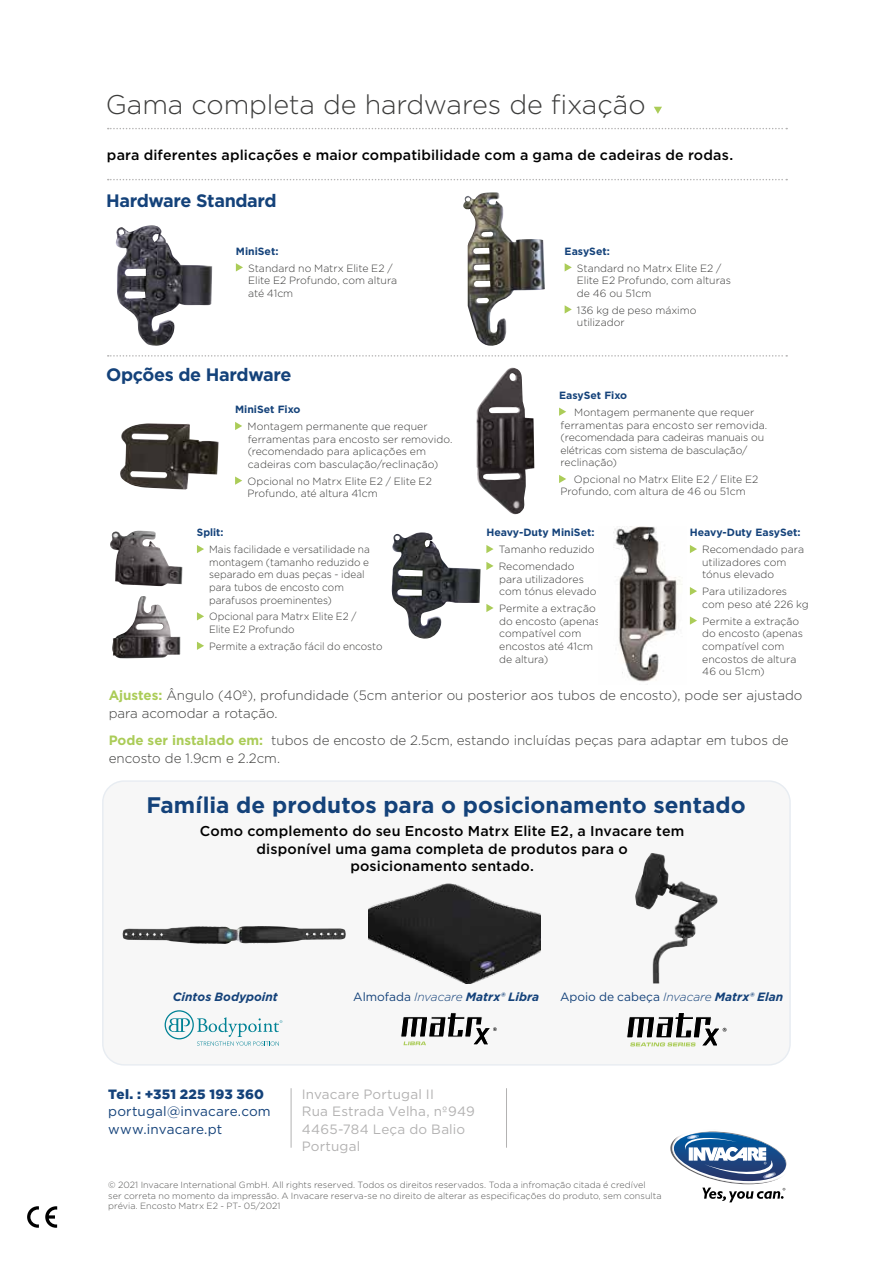
<style>
.page{position:relative;width:893px;height:1263px;background:#fff}
.page>*{position:absolute;margin:0;border:0;box-sizing:border-box;transform-origin:0 0}
.t1{font:300 27px "Gotham";letter-spacing:-.005em;color:#3c3c3b}
.t2{font:700 22.5px "Gotham";color:#14427a}
.t3{font:700 18px "Gotham";letter-spacing:-.02em;color:#14427a}
.t4{font:500 14.25px/17.2px "Gotham";letter-spacing:.01em;color:#000;text-align:center}
.t5{font:300 13.5px/18px "Gotham";color:#3c3c3b}
.t6{font:13.5px/17.2px "Gotham";letter-spacing:.01em;color:#b3b2b2}
.t7{font:13.5px/17.2px "Gotham";letter-spacing:.01em;color:#14427a}
.t8{font:900 13.5px "Gotham";letter-spacing:.015em;color:#14427a}
.t9{font:italic 700 12px "Gotham";color:#14427a}
.t10{font:12px "Gotham";color:#14427a}
.t11{font:300 10.5px/12.6px "Gotham";color:#3c3c3b}
.t12{font:300 10.5px/12.6px "Gotham";color:#3c3c3b;scale:.96 1}
.t13{font:700 10.5px "Gotham";color:#14427a}
.t14{font:700 10.5px "Gotham";color:#14427a;scale:.96 1}
.t15{font:300 9px/10.8px "Gotham";letter-spacing:.005em;color:#575756}
.s1{font-weight:700;color:#abcc58}
.s2{font-weight:400;font-style:normal}
.s3{font-weight:300}
.s4{font-weight:300;font-style:italic}
.s5{font-weight:700;font-style:italic}
</style>
<div class="page">
<svg style="left:45px;top:1206px;width:12px;height:22px"></svg>
<svg style="left:27px;top:1206px;width:12px;height:22px"></svg>
<div style="left:103px;top:781px;width:687px;height:284px;background:#f7f7f7;border-radius:21px"></div>
<div style="left:102px;top:780px;width:689px;height:285px;border:2px solid #14427a;border-radius:21px"></div>
<hr style="left:291px;top:1088px;width:1px;height:60px;background:#b3b2b2">
<hr style="left:506px;top:1088px;width:1px;height:60px;background:#b3b2b2">
<img style="left:731px;top:1183px;width:33px;height:1px">
<img style="left:670px;top:1143px;width:102px;height:40px">
<img style="left:705px;top:1131px;width:16px;height:1px">
<svg style="left:702px;top:1187px;width:83px;height:15px"></svg>
<svg style="left:672px;top:1132px;width:115px;height:49px"></svg>
<svg style="left:108px;top:128px;width:679px;height:1px"></svg>
<svg style="left:654px;top:107px;width:8px;height:7px"></svg>
<img style="left:368px;top:884px;width:173px;height:99px">
<img style="left:635px;top:853px;width:82px;height:130px">
<img style="left:123px;top:926px;width:148px;height:18px">
<img style="left:463px;top:192px;width:82px;height:154px">
<img style="left:476px;top:368px;width:58px;height:147px">
<img style="left:391px;top:532px;width:90px;height:107px">
<img style="left:116px;top:225px;width:96px;height:121px">
<svg style="left:108px;top:179px;width:679px;height:1px"></svg>
<svg style="left:236px;top:263px;width:7px;height:8px"></svg>
<svg style="left:565px;top:263px;width:7px;height:8px"></svg>
<svg style="left:565px;top:305px;width:7px;height:9px"></svg>
<svg style="left:108px;top:355px;width:679px;height:2px"></svg>
<svg style="left:235px;top:422px;width:7px;height:8px"></svg>
<svg style="left:235px;top:476px;width:7px;height:9px"></svg>
<img style="left:120px;top:423px;width:99px;height:67px">
<svg style="left:559px;top:408px;width:7px;height:8px"></svg>
<svg style="left:559px;top:475px;width:7px;height:8px"></svg>
<svg style="left:197px;top:545px;width:7px;height:8px"></svg>
<svg style="left:197px;top:612px;width:7px;height:8px"></svg>
<svg style="left:197px;top:642px;width:7px;height:8px"></svg>
<svg style="left:486px;top:545px;width:8px;height:8px"></svg>
<svg style="left:486px;top:562px;width:8px;height:8px"></svg>
<svg style="left:486px;top:604px;width:8px;height:8px"></svg>
<svg style="left:690px;top:545px;width:7px;height:8px"></svg>
<svg style="left:690px;top:587px;width:7px;height:8px"></svg>
<svg style="left:690px;top:616px;width:7px;height:9px"></svg>
<img style="left:613px;top:526px;width:69px;height:156px">
<img style="left:112px;top:596px;width:68px;height:63px">
<img style="left:110px;top:530px;width:73px;height:56px">
<svg style="left:165px;top:1010px;width:117px;height:36px"></svg>
<svg style="left:401px;top:1013px;width:96px;height:32px"></svg>
<svg style="left:627px;top:1013px;width:99px;height:33px"></svg>
<h1 class="t1" style="left:106px;top:87px;width:541px">Gama completa de hardwares de fixação</h1>
<h3 class="t4" style="left:107px;top:146px;width:628px">para diferentes aplicações e maior compatibilidade com a gama de cadeiras de rodas.</h3>
<h3 class="t3" style="left:106px;top:188px;width:172px">Hardware Standard</h3>
<p class="t13" style="left:236px;top:244px;width:44px">MiniSet:</p>
<p class="t11" style="left:248px;top:261px;width:150px">Standard no Matrx Elite E2 /<br>Elite E2 Profundo, com altura até 41cm</p>
<h3 class="t3" style="left:106px;top:362px;width:187px">Opções de Hardware</h3>
<p class="t13" style="left:235px;top:403px;width:67px">MiniSet Fixo</p>
<p class="t11" style="left:247px;top:420px;width:207px">Montagem permanente que requer ferramentas para encosto ser removido. (recomendado para aplicações em cadeiras com basculação/reclinação)</p>
<p class="t11" style="left:247px;top:474px;width:186px">Opcional no Matrx Elite E2 / Elite E2<br>Profundo, até altura 41cm</p>
<p class="t14" style="left:197px;top:526px;width:29px">Split:</p>
<p class="t12" style="left:209px;top:543px;width:169px">Mais facilidade e versatilidade na montagem (tamanho reduzido e separado em duas peças - ideal para tubos de encosto com parafusos proeminentes)</p>
<p class="t12" style="left:209px;top:610px;width:155px">Opcional para Matrx Elite E2 /<br>Elite E2 Profundo</p>
<p class="t12" style="left:209px;top:640px;width:182px">Permite a extração fácil do encosto</p>
<p class="t13" style="left:565px;top:244px;width:47px">EasySet:</p>
<p class="t11" style="left:577px;top:261px;width:156px">Standard no Matrx Elite E2 /<br>Elite E2 Profundo, com alturas de 46 ou 51cm</p>
<p class="t11" style="left:577px;top:303px;width:121px">136 kg de peso máximo utilizador</p>
<p class="t13" style="left:559px;top:388px;width:70px">EasySet Fixo</p>
<p class="t11" style="left:561px;top:406px;width:208px;text-indent:14px">Montagem permanente que requer ferramentas para encosto ser removida. (recomendada para cadeiras manuais ou elétricas com sistema de basculação/ reclinação)</p>
<p class="t11" style="left:561px;top:473px;width:199px;line-height:12.1px;text-indent:13px">Opcional no Matrx Elite E2 / Elite E2<br>Profundo, com altura de 46 ou 51cm</p>
<p class="t13" style="left:486px;top:526px;width:110px">Heavy-Duty MiniSet:</p>
<p class="t11" style="left:499px;top:541px;width:97px;line-height:16.8px">Tamanho reduzido<br>Recomendado</p>
<p class="t11" style="left:499px;top:572px;width:99px">para utilizadores com tónus elevado</p>
<p class="t11" style="left:499px;top:602px;width:102px">Permite a extração do encosto (apenas compatível com encostos até 41cm de altura)</p>
<p class="t13" style="left:690px;top:526px;width:112px">Heavy-Duty EasySet:</p>
<p class="t11" style="left:702px;top:543px;width:103px">Recomendado para utilizadores com tónus elevado</p>
<p class="t11" style="left:702px;top:585px;width:108px">Para utilizadores com peso até 226 kg</p>
<p class="t11" style="left:702px;top:614px;width:102px">Permite a extração do encosto (apenas compatível com encostos de altura<br>46 ou 51cm)</p>
<p class="t5" style="left:109px;top:686px;width:695px"><span class="s1">Ajustes:</span> Ângulo (40º), profundidade (5cm anterior ou posterior aos tubos de encosto), pode ser ajustado para acomodar a rotação.</p>
<p class="t5" style="left:109px;top:731px;width:681px"><span class="s1">Pode ser instalado em:</span> tubos de encosto de 2.5cm, estando incluídas peças para adaptar em tubos de encosto de 1.9cm e 2.2cm.</p>
<h2 class="t2" style="left:146px;top:790px;width:601px">Família de produtos para o posicionamento sentado</h2>
<h3 class="t4" style="left:200px;top:823px;width:486px">Como complemento do seu Encosto Matrx Elite E2, a Invacare tem disponível uma gama completa de produtos para o posicionamento sentado.</h3>
<p class="t9" style="left:173px;top:989px;width:107px">Cintos Bodypoint</p>
<p class="t9" style="left:353px;top:989px;width:188px"><span class="s2">Almofada</span> <span class="s3">Invacare</span> Matrx® Libra</p>
<p class="t10" style="left:560px;top:989px;width:225px">Apoio de cabeça <span class="s4">Invacare</span> <span class="s5">Matrx® Elan</span></p>
<p class="t8" style="left:108px;top:1085px;width:157px">Tel. : +351 225 193 360</p>
<p class="t7" style="left:108px;top:1102px;width:164px">portugal@invacare.com www.invacare.pt</p>
<p class="t6" style="left:302px;top:1085px;width:175px">Invacare Portugal II<br>Rua Estrada Velha, nº949<br>4465-784 Leça do Balio<br>Portugal</p>
<p class="t15" style="left:108px;top:1179px;width:555px">© 2021 Invacare International GmbH. All rights reserved. Todos os direitos reservados. Toda a infromação citada é credível<br>ser correta no momento da impressão. A Invacare reserva-se no direito de alterar as especificações do produto, sem consulta prévia. Encosto Matrx E2 - PT- 05/2021</p>
</div>
